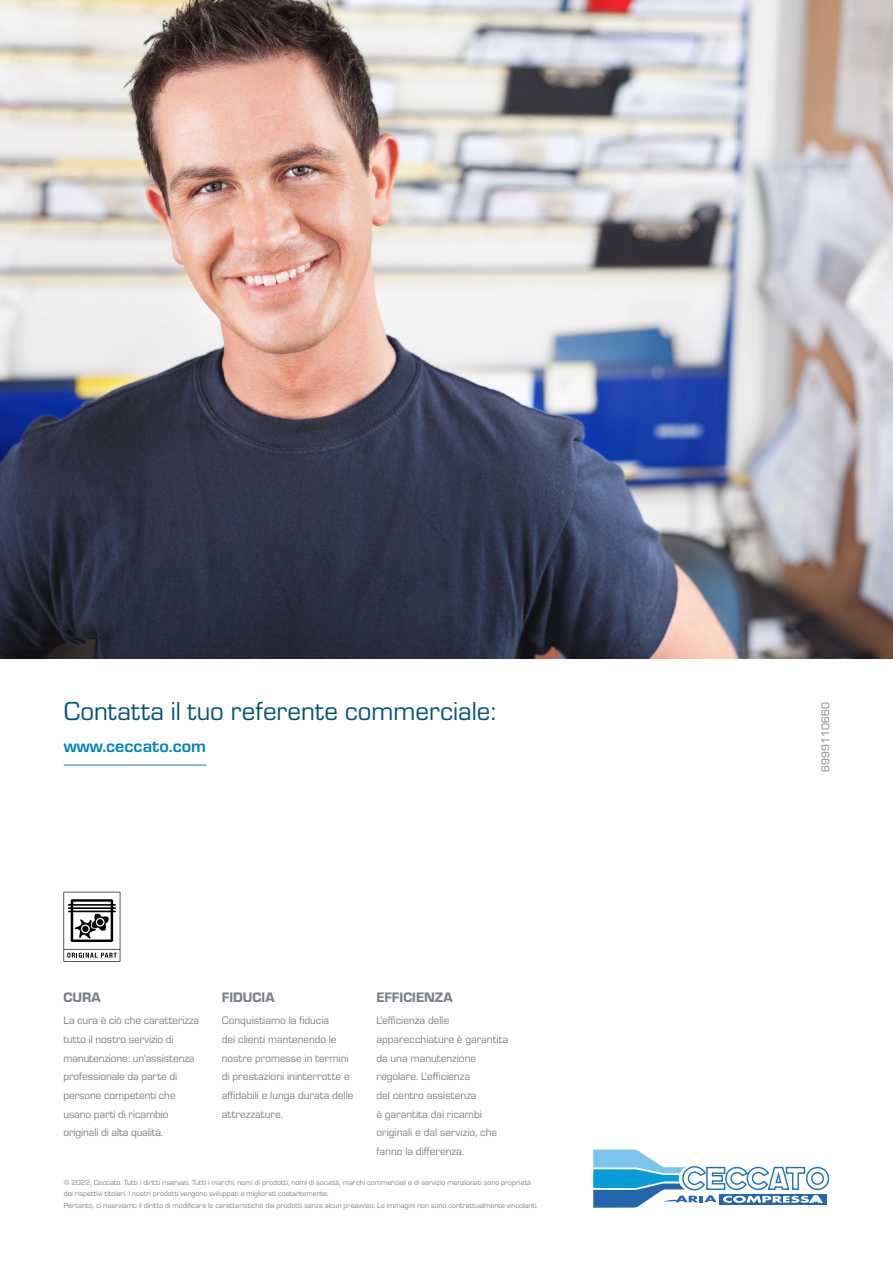
<style>
.page{position:relative;width:893px;height:1263px;background:#fff}
.page>*{position:absolute;margin:0;border:0;box-sizing:border-box;transform-origin:0 0}
.t1{font:27px "Eurostile";color:#005479}
.t2{font:700 18px "Eurostile";letter-spacing:.005em;color:#0083bc}
.t3{font:14.25px "Eurostile Hea";color:#778186}
.t4{font:11.25px/18.6px "Eurostile";color:#778186}
.t5{font:7.65px/11.6px "Eurostile";color:#778186}
</style>
<div class="page">
<img style="left:0;top:0;width:893px;height:659px">
<hr style="left:64px;top:765px;width:142px;height:1px;background:#0083bc">
<svg style="left:593px;top:1149px;width:237px;height:59px"></svg>
<svg style="left:63px;top:892px;width:57px;height:70px"></svg>
<h1 class="t1" style="left:64px;top:693px;width:434px">Contatta il tuo referente commerciale:</h1>
<h2 class="t2" style="left:64px;top:733px;width:144px">www.ceccato.com</h2>
<p class="t3" style="left:63px;top:987px;width:39px">CURA</p>
<p class="t4" style="left:63px;top:1011px;width:137px">La cura è ciò che caratterizza tutto il nostro servizio di manutenzione: un'assistenza professionale da parte di persone competenti che usano parti di ricambio originali di alta qualità.</p>
<p class="t3" style="left:222px;top:987px;width:54px">FIDUCIA</p>
<p class="t4" style="left:222px;top:1011px;width:133px">Conquistiamo la fiducia<br>dei clienti mantenendo le nostre promesse in termini di prestazioni ininterrotte e affidabili e lunga durata delle attrezzature.</p>
<p class="t3" style="left:376px;top:987px;width:78px">EFFICIENZA</p>
<p class="t4" style="left:376px;top:1011px;width:133px">L'efficienza delle apparecchiature è garantita da una manutenzione regolare. L'efficienza<br>del centro assistenza<br>è garantita dai ricambi originali e dal servizio, che fanno la differenza.</p>
<p class="t5" style="left:64px;top:1176px;width:476px">© 2022, Ceccato. Tutti i diritti riservati. Tutti i marchi, nomi di prodotti, nomi di società, marchi commerciali e di servizio menzionati sono proprietà dei rispettivi titolari. I nostri prodotti vengono sviluppati e migliorati costantemente.<br>Pertanto, ci riserviamo il diritto di modificare le caratteristiche dei prodotti senza alcun preavviso. Le immagini non sono contrattualmente vincolanti.</p>
<p class="t4" style="left:816px;top:772px;width:71px;rotate:-90deg">6999110660</p>
</div>
